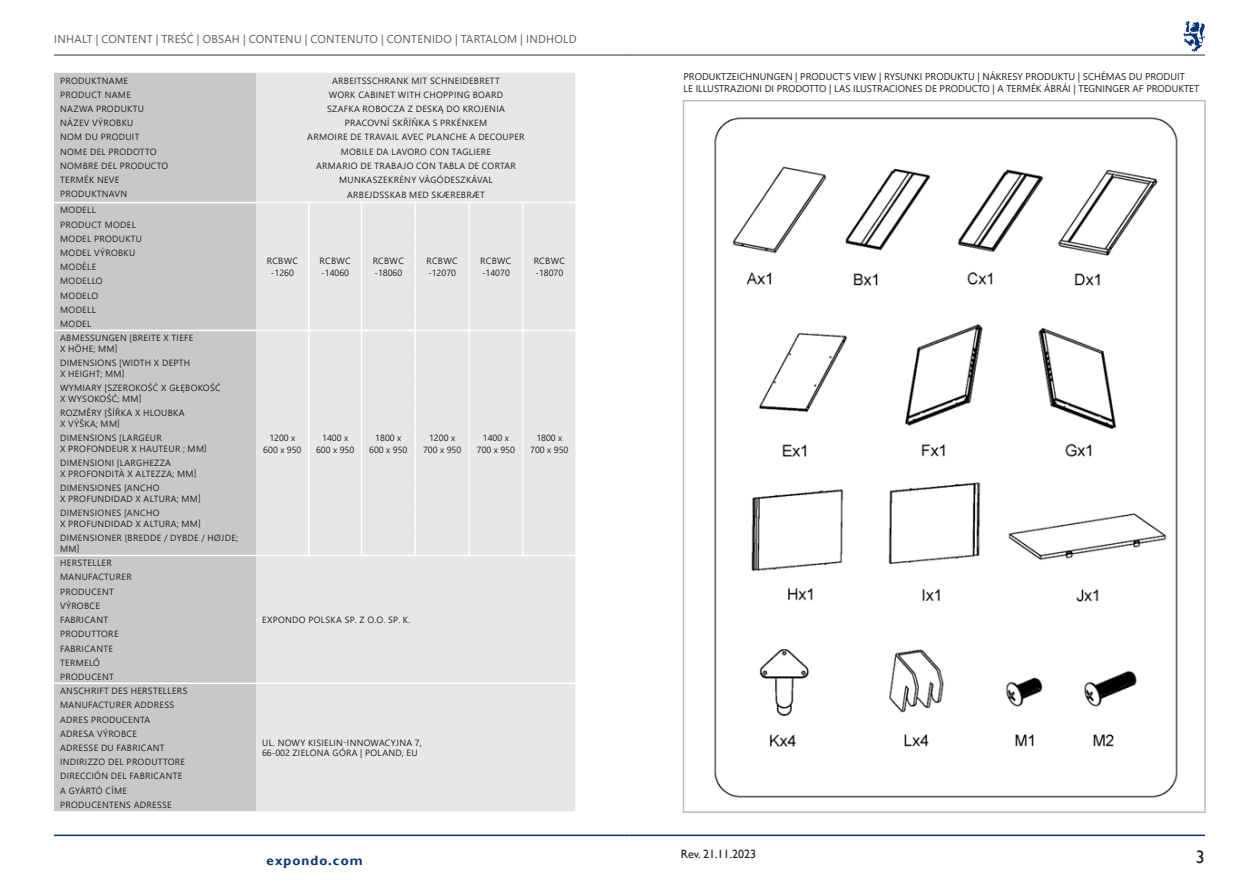
<style>
.page{position:relative;width:1259px;height:893px;background:#fff}
.page>*{position:absolute;margin:0;border:0;box-sizing:border-box;transform-origin:0 0}
.t1{font:18px "Gill Sans";color:#231f20}
.t2{font:700 13.5px "Gill Sans";letter-spacing:.08em;color:#08347b}
.t3{font:12px "Gill Sans";color:#231f20}
.t4{font:11.25px "Segoe UI";letter-spacing:.025em;color:#5a5a5d}
.t5{font:9.75px "Segoe UI";color:#231f20}
.t6{font:9px/10.8px "Segoe UI";letter-spacing:.035em;color:#231f20}
.t7{font:9px/12px "Segoe UI";color:#231f20;text-align:center}
.t8{font:9px/12px "Segoe UI";letter-spacing:.01em;color:#231f20}
</style>
<div class="page">
<hr style="left:629px;top:835px;width:576px;height:1px;background:#08347b">
<hr style="left:54px;top:835px;width:575px;height:1px;background:#08347b">
<hr style="left:54px;top:54px;width:576px;height:2px;background:#727477">
<div style="left:54px;top:73px;width:202px;height:738px;background:#c7c8ca"></div>
<div style="left:256px;top:73px;width:319px;height:738px;background:#e6e7e9"></div>
<hr style="left:54px;top:202px;width:202px;height:1px;background:#fff">
<hr style="left:54px;top:330px;width:202px;height:1px;background:#fff">
<hr style="left:54px;top:555px;width:202px;height:1px;background:#fff">
<hr style="left:54px;top:683px;width:202px;height:1px;background:#fff">
<hr style="left:256px;top:555px;width:53px;height:1px;background:#fff">
<hr style="left:523px;top:555px;width:54px;height:1px;background:#fff">
<hr style="left:256px;top:683px;width:53px;height:1px;background:#fff">
<hr style="left:309px;top:683px;width:52px;height:1px;background:#fff">
<hr style="left:361px;top:683px;width:54px;height:1px;background:#fff">
<hr style="left:415px;top:683px;width:54px;height:1px;background:#fff">
<hr style="left:469px;top:683px;width:54px;height:1px;background:#fff">
<hr style="left:523px;top:683px;width:54px;height:1px;background:#fff">
<hr style="left:256px;top:330px;width:53px;height:1px;background:#fff">
<hr style="left:523px;top:330px;width:54px;height:1px;background:#fff">
<hr style="left:256px;top:202px;width:53px;height:1px;background:#fff">
<hr style="left:523px;top:202px;width:54px;height:1px;background:#fff">
<hr style="left:309px;top:202px;width:52px;height:1px;background:#fff">
<hr style="left:309px;top:330px;width:52px;height:1px;background:#fff">
<svg style="left:308px;top:203px;width:1px;height:352px"></svg>
<hr style="left:309px;top:555px;width:52px;height:1px;background:#fff">
<hr style="left:361px;top:202px;width:54px;height:1px;background:#fff">
<hr style="left:361px;top:330px;width:54px;height:1px;background:#fff">
<svg style="left:361px;top:203px;width:1px;height:352px"></svg>
<hr style="left:361px;top:555px;width:54px;height:1px;background:#fff">
<hr style="left:415px;top:202px;width:54px;height:1px;background:#fff">
<svg style="left:414px;top:203px;width:2px;height:127px"></svg>
<hr style="left:415px;top:330px;width:54px;height:1px;background:#fff">
<hr style="left:414px;top:331px;width:2px;height:24px;background:#fff">
<hr style="left:414px;top:355px;width:2px;height:25px;background:#fff">
<hr style="left:414px;top:380px;width:2px;height:25px;background:#fff">
<hr style="left:414px;top:405px;width:2px;height:25px;background:#fff">
<hr style="left:414px;top:430px;width:2px;height:25px;background:#fff">
<hr style="left:414px;top:455px;width:2px;height:25px;background:#fff">
<hr style="left:414px;top:480px;width:2px;height:25px;background:#fff">
<hr style="left:414px;top:505px;width:2px;height:25px;background:#fff">
<hr style="left:414px;top:530px;width:2px;height:25px;background:#fff">
<hr style="left:415px;top:555px;width:54px;height:1px;background:#fff">
<hr style="left:469px;top:202px;width:54px;height:1px;background:#fff">
<svg style="left:468px;top:203px;width:2px;height:127px"></svg>
<hr style="left:469px;top:330px;width:54px;height:1px;background:#fff">
<hr style="left:468px;top:331px;width:2px;height:24px;background:#fff">
<hr style="left:468px;top:355px;width:2px;height:25px;background:#fff">
<hr style="left:468px;top:380px;width:2px;height:25px;background:#fff">
<hr style="left:468px;top:405px;width:2px;height:25px;background:#fff">
<hr style="left:468px;top:430px;width:2px;height:25px;background:#fff">
<hr style="left:468px;top:455px;width:2px;height:25px;background:#fff">
<hr style="left:468px;top:480px;width:2px;height:25px;background:#fff">
<hr style="left:468px;top:505px;width:2px;height:25px;background:#fff">
<hr style="left:468px;top:530px;width:2px;height:25px;background:#fff">
<svg style="left:522px;top:203px;width:1px;height:352px"></svg>
<hr style="left:469px;top:555px;width:54px;height:1px;background:#fff">
<hr style="left:629px;top:54px;width:576px;height:2px;background:#727477">
<svg style="left:1183px;top:21px;width:22px;height:31px"></svg>
<img style="left:714px;top:117px;width:464px;height:681px">
<p class="t4" style="left:54px;top:28px;width:524px">INHALT | CONTENT | TREŚĆ | OBSAH | CONTENU | CONTENUTO | CONTENIDO | TARTALOM | INDHOLD</p>
<p class="t6" style="left:60px;top:74px;width:69px">PRODUKTNAME</p>
<p class="t6" style="left:332px;top:74px;width:169px">ARBEITSSCHRANK MIT SCHNEIDEBRETT</p>
<p class="t6" style="left:60px;top:88px;width:72px">PRODUCT NAME</p>
<p class="t6" style="left:329px;top:88px;width:176px">WORK CABINET WITH CHOPPING BOARD</p>
<p class="t6" style="left:60px;top:103px;width:85px">NAZWA PRODUKTU</p>
<p class="t6" style="left:327px;top:103px;width:179px">SZAFKA ROBOCZA Z DESKĄ DO KROJENIA</p>
<p class="t6" style="left:60px;top:117px;width:75px">NÁZEV VÝROBKU</p>
<p class="t6" style="left:345px;top:117px;width:144px">PRACOVNÍ SKŘÍŇKA S PRKÉNKEM</p>
<p class="t6" style="left:60px;top:131px;width:81px">NOM DU PRODUIT</p>
<p class="t6" style="left:307px;top:131px;width:219px">ARMOIRE DE TRAVAIL AVEC PLANCHE A DECOUPER</p>
<p class="t6" style="left:60px;top:145px;width:98px">NOME DEL PRODOTTO</p>
<p class="t6" style="left:341px;top:145px;width:152px">MOBILE DA LAVORO CON TAGLIERE</p>
<p class="t6" style="left:60px;top:159px;width:110px">NOMBRE DEL PRODUCTO</p>
<p class="t6" style="left:316px;top:159px;width:201px">ARMARIO DE TRABAJO CON TABLA DE CORTAR</p>
<p class="t6" style="left:60px;top:174px;width:61px">TERMÉK NEVE</p>
<p class="t6" style="left:339px;top:174px;width:155px">MUNKASZEKRÉNY VÁGÓDESZKÁVAL</p>
<p class="t6" style="left:60px;top:188px;width:68px">PRODUKTNAVN</p>
<p class="t6" style="left:347px;top:189px;width:139px">ARBEJDSSKAB MED SKÆREBRÆT</p>
<p class="t6" style="left:60px;top:204px;width:37px">MODELL</p>
<p class="t6" style="left:60px;top:218px;width:77px">PRODUCT MODEL</p>
<p class="t6" style="left:60px;top:232px;width:83px">MODEL PRODUKTU</p>
<p class="t6" style="left:60px;top:247px;width:77px">MODEL VÝROBKU</p>
<p class="t6" style="left:60px;top:261px;width:38px">MODÈLE</p>
<p class="t6" style="left:60px;top:275px;width:44px">MODELLO</p>
<p class="t6" style="left:60px;top:289px;width:40px">MODELO</p>
<p class="t6" style="left:60px;top:303px;width:37px">MODELL</p>
<p class="t6" style="left:60px;top:318px;width:33px">MODEL</p>
<p class="t6" style="left:60px;top:332px;width:135px">ABMESSUNGEN [BREITE X TIEFE</p>
<p class="t6" style="left:60px;top:343px;width:59px">X HÖHE; MM]</p>
<p class="t6" style="left:60px;top:357px;width:132px">DIMENSIONS [WIDTH X DEPTH</p>
<p class="t6" style="left:60px;top:368px;width:66px">X HEIGHT; MM]</p>
<p class="t6" style="left:60px;top:382px;width:162px">WYMIARY [SZEROKOŚĆ X GŁĘBOKOŚĆ</p>
<p class="t6" style="left:60px;top:393px;width:83px">X WYSOKOŚĆ; MM]</p>
<p class="t6" style="left:60px;top:407px;width:126px">ROZMĚRY [ŠÍŘKA X HLOUBKA</p>
<p class="t6" style="left:60px;top:418px;width:61px">X VÝŠKA; MM]</p>
<p class="t6" style="left:60px;top:432px;width:103px">DIMENSIONS [LARGEUR</p>
<p class="t6" style="left:60px;top:443px;width:148px">X PROFONDEUR X HAUTEUR ; MM]</p>
<p class="t6" style="left:60px;top:457px;width:112px">DIMENSIONI [LARGHEZZA</p>
<p class="t6" style="left:60px;top:468px;width:138px">X PROFONDITÀ X ALTEZZA; MM]</p>
<p class="t6" style="left:60px;top:482px;width:101px">DIMENSIONES [ANCHO</p>
<p class="t6" style="left:60px;top:493px;width:142px">X PROFUNDIDAD X ALTURA; MM]</p>
<p class="t6" style="left:60px;top:507px;width:101px">DIMENSIONES [ANCHO</p>
<p class="t6" style="left:60px;top:518px;width:142px">X PROFUNDIDAD X ALTURA; MM]</p>
<p class="t6" style="left:60px;top:532px;width:179px">DIMENSIONER [BREDDE / DYBDE / HØJDE;<br>MM]</p>
<p class="t6" style="left:60px;top:557px;width:53px">HERSTELLER</p>
<p class="t6" style="left:60px;top:571px;width:73px">MANUFACTURER</p>
<p class="t6" style="left:60px;top:585px;width:55px">PRODUCENT</p>
<p class="t6" style="left:60px;top:599px;width:41px">VÝROBCE</p>
<p class="t6" style="left:60px;top:614px;width:49px">FABRICANT</p>
<p class="t6" style="left:60px;top:628px;width:60px">PRODUTTORE</p>
<p class="t6" style="left:60px;top:642px;width:54px">FABRICANTE</p>
<p class="t6" style="left:60px;top:656px;width:41px">TERMELŐ</p>
<p class="t6" style="left:60px;top:670px;width:55px">PRODUCENT</p>
<p class="t6" style="left:60px;top:685px;width:129px">ANSCHRIFT DES HERSTELLERS</p>
<p class="t6" style="left:60px;top:699px;width:116px">MANUFACTURER ADDRESS</p>
<p class="t6" style="left:60px;top:713px;width:92px">ADRES PRODUCENTA</p>
<p class="t6" style="left:60px;top:727px;width:78px">ADRESA VÝROBCE</p>
<p class="t6" style="left:60px;top:742px;width:106px">ADRESSE DU FABRICANT</p>
<p class="t6" style="left:60px;top:756px;width:126px">INDIRIZZO DEL PRODUTTORE</p>
<p class="t6" style="left:60px;top:770px;width:124px">DIRECCIÓN DEL FABRICANTE</p>
<p class="t6" style="left:60px;top:784px;width:68px">A GYÁRTÓ CÍME</p>
<p class="t6" style="left:60px;top:798px;width:113px">PRODUCENTENS ADRESSE</p>
<p class="t6" style="left:267px;top:255px;width:33px">RCBWC</p>
<p class="t6" style="left:271px;top:267px;width:25px">-1260</p>
<p class="t8" style="left:319px;top:254px;width:33px">RCBWC -14060</p>
<p class="t8" style="left:373px;top:254px;width:33px">RCBWC -18060</p>
<p class="t8" style="left:426px;top:254px;width:33px">RCBWC -12070</p>
<p class="t8" style="left:480px;top:254px;width:33px">RCBWC -14070</p>
<p class="t8" style="left:534px;top:254px;width:33px">RCBWC -18070</p>
<p class="t7" style="left:263px;top:431px;width:40px">1200 x<br>600 x 950</p>
<p class="t7" style="left:316px;top:431px;width:40px">1400 x<br>600 x 950</p>
<p class="t7" style="left:369px;top:431px;width:40px">1800 x<br>600 x 950</p>
<p class="t7" style="left:423px;top:431px;width:40px">1200 x<br>700 x 950</p>
<p class="t7" style="left:477px;top:431px;width:40px">1400 x<br>700 x 950</p>
<p class="t7" style="left:530px;top:431px;width:40px">1800 x<br>700 x 950</p>
<p class="t6" style="left:262px;top:614px;width:149px">EXPONDO POLSKA SP. Z O.O. SP. K.</p>
<p class="t6" style="left:262px;top:736px;width:161px">UL. NOWY KISIELIN-INNOWACYJNA 7,</p>
<p class="t6" style="left:262px;top:747px;width:157px">66-002 ZIELONA GÓRA | POLAND, EU</p>
<p class="t2" style="left:267px;top:852px;width:98px">expondo.com</p>
<p class="t5" style="left:683px;top:68px;width:503px">PRODUKTZEICHNUNGEN | PRODUCT’S VIEW | RYSUNKI PRODUKTU | NÁKRESY PRODUKTU | SCHÉMAS DU PRODUIT</p>
<p class="t5" style="left:683px;top:79px;width:517px">LE ILLUSTRAZIONI DI PRODOTTO | LAS ILUSTRACIONES DE PRODUCTO | A TERMÉK ÁBRÁI | TEGNINGER AF PRODUKTET</p>
<h3 class="t3" style="left:681px;top:847px;width:77px">Rev. 21.11.2023</h3>
<h1 class="t1" style="left:1196px;top:847px;width:10px">3</h1>
</div>
